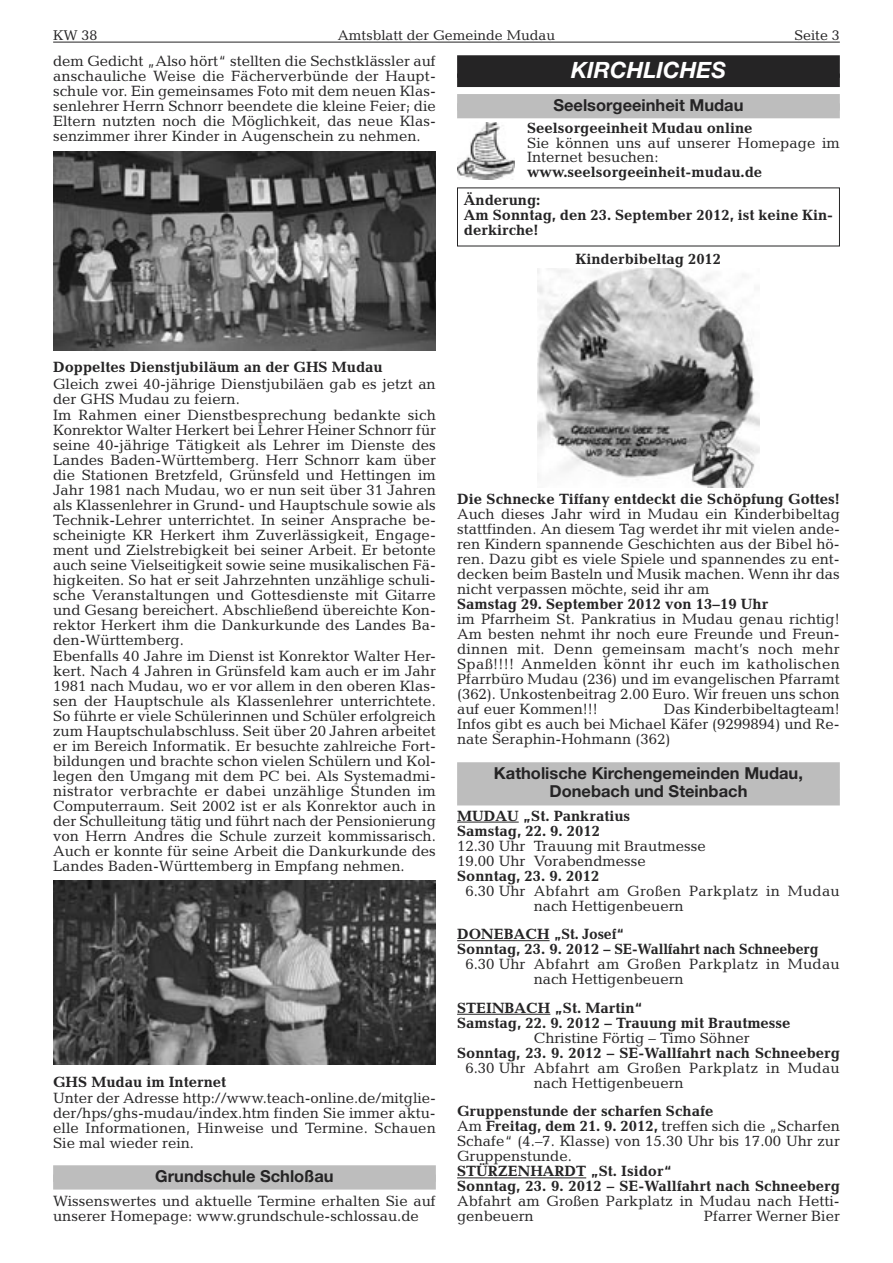
<style>
.page{position:relative;width:893px;height:1263px;background:#fff}
.page>*{position:absolute;margin:0;border:0;box-sizing:border-box;transform-origin:0 0}
.t1{font:italic 700 22.5px "Helvetica Neue";color:#fff}
.t2{font:700 16.5px/18px "Helvetica Neue";color:#252425;text-align:center}
.t3{font:15px/15px "Candida";color:#252425}
.t4{font:700 15px/15px "Candida";color:#252425}
.t5{font:15px/15px "Candida";letter-spacing:.02em;color:#252425}
.t6{font:14.25px "Candida";color:#252425}
.s1{font-weight:700}
</style>
<div class="page">
<hr style="left:53px;top:42px;width:787px;height:1px;background:#252425">
<div style="left:53px;top:1165px;width:383px;height:17px;background:#bdbdbd"></div>
<div style="left:53px;top:1174px;width:383px;height:15px;background:#bdbdbd"></div>
<div style="left:457px;top:55px;width:383px;height:23px;background:#252425"></div>
<div style="left:457px;top:74px;width:383px;height:13px;background:#252425"></div>
<div style="left:457px;top:94px;width:383px;height:17px;background:#bdbdbd"></div>
<div style="left:457px;top:103px;width:383px;height:15px;background:#bdbdbd"></div>
<div style="left:457px;top:762px;width:383px;height:27px;background:#bdbdbd"></div>
<div style="left:457px;top:789px;width:383px;height:16px;background:#bdbdbd"></div>
<hr style="left:457px;top:822px;width:62px;height:1px;background:#252425">
<hr style="left:457px;top:940px;width:93px;height:1px;background:#252425">
<hr style="left:457px;top:1014px;width:93px;height:1px;background:#252425">
<hr style="left:457px;top:1177px;width:129px;height:1px;background:#252425">
<img style="left:537px;top:269px;width:223px;height:218px">
<img style="left:54px;top:151px;width:381px;height:200px">
<img style="left:54px;top:881px;width:381px;height:184px">
<img style="left:457px;top:123px;width:57px;height:56px">
<p class="t6" style="left:53px;top:30px;width:46px">KW 38</p>
<p class="t6" style="left:338px;top:30px;width:219px">Amtsblatt der Gemeinde Mudau</p>
<p class="t6" style="left:794px;top:30px;width:47px">Seite 3</p>
<p class="t3" style="left:53px;top:55px;width:384px;text-align:justify">dem Gedicht „Also hört“ stellten die Sechstklässler auf anschauliche Weise die Fächerverbünde der Haupt&shy;schule vor. Ein gemeinsames Foto mit dem neuen Klas&shy;senlehrer Herrn Schnorr beendete die kleine Feier; die Eltern nutzten noch die Möglichkeit, das neue Klas&shy;senzimmer ihrer Kinder in Augenschein zu nehmen.</p>
<h1 class="t1" style="left:571px;top:62px;width:156px">KIRCHLICHES</h1>
<p class="t2" style="left:553px;top:97px;width:192px">Seelsorgeeinheit Mudau</p>
<p class="t4" style="left:527px;top:122px;width:227px">Seelsorgeeinheit Mudau online</p>
<p class="t3" style="left:527px;top:137px;width:314px;line-height:14.2px">Sie können uns auf unserer Homepage im<br>Internet besuchen:</p>
<p class="t4" style="left:527px;top:166px;width:237px">www.seelsorgeeinheit-mudau.de</p>
<p class="t4" style="left:464px;top:194px;width:371px">Änderung:<br>Am Sonntag, den 23. September 2012, ist keine Kin&shy;derkirche!</p>
<p class="t4" style="left:576px;top:253px;width:147px">Kinderbibeltag 2012</p>
<p class="t4" style="left:53px;top:361px;width:331px">Doppeltes Dienstjubiläum an der GHS Mudau</p>
<p class="t3" style="left:53px;top:377px;width:384px">Gleich zwei 40-jährige Dienstjubiläen gab es jetzt an der GHS Mudau zu feiern.<br>Im Rahmen einer Dienstbesprechung bedankte sich Konrektor Walter Herkert bei Lehrer Heiner Schnorr für seine 40-jährige Tätigkeit als Lehrer im Dienste des Landes Baden-Württemberg. Herr Schnorr kam über die Stationen Bretzfeld, Grünsfeld und Hettingen im Jahr 1981 nach Mudau, wo er nun seit über 31 Jahren als Klassenlehrer in Grund- und Hauptschule sowie als Technik-Lehrer unterrichtet. In seiner Ansprache be&shy;scheinigte KR Herkert ihm Zuverlässigkeit, Engage&shy;ment und Zielstrebigkeit bei seiner Arbeit. Er betonte auch seine Vielseitigkeit sowie seine musikalischen Fä&shy;higkeiten. So hat er seit Jahrzehnten unzählige schuli&shy;sche Veranstaltungen und Gottesdienste mit Gitarre und Gesang bereichert. Abschließend übereichte Kon&shy;rektor Herkert ihm die Dankurkunde des Landes Ba&shy;den-Württemberg.<br>Ebenfalls 40 Jahre im Dienst ist Konrektor Walter Her&shy;kert. Nach 4 Jahren in Grünsfeld kam auch er im Jahr 1981 nach Mudau, wo er vor allem in den oberen Klas&shy;sen der Hauptschule als Klassenlehrer unterrichtete.<br>So führte er viele Schülerinnen und Schüler erfolgreich zum Hauptschulabschluss. Seit über 20 Jahren arbeitet er im Bereich Informatik. Er besuchte zahlreiche Fort&shy;bildungen und brachte schon vielen Schülern und Kol&shy;legen den Umgang mit dem PC bei. Als Systemadmi&shy;nistrator verbrachte er dabei unzählige Stunden im Computerraum. Seit 2002 ist er als Konrektor auch in der Schulleitung tätig und führt nach der Pensionierung von Herrn Andres die Schule zurzeit kommissarisch.<br>Auch er konnte für seine Arbeit die Dankurkunde des Landes Baden-Württemberg in Empfang nehmen.</p>
<p class="t4" style="left:53px;top:1076px;width:175px">GHS Mudau im Internet</p>
<p class="t3" style="left:53px;top:1092px;width:384px;text-align:justify">Unter der Adresse http://www.teach-online.de/mitglie&shy;der/hps/ghs-mudau/index.htm finden Sie immer aktu&shy;elle Informationen, Hinweise und Termine. Schauen Sie mal wieder rein.</p>
<p class="t2" style="left:155px;top:1168px;width:180px">Grundschule Schloßau</p>
<p class="t3" style="left:53px;top:1195px;width:384px">Wissenswertes und aktuelle Termine erhalten Sie auf unserer Homepage: www.grundschule-schlossau.de</p>
<p class="t4" style="left:457px;top:493px;width:384px">Die Schnecke Tiffany entdeckt die Schöpfung Gottes!</p>
<p class="t3" style="left:457px;top:508px;width:384px;text-align:justify">Auch dieses Jahr wird in Mudau ein Kinderbibeltag stattfinden. An diesem Tag werdet ihr mit vielen ande&shy;ren Kindern spannende Geschichten aus der Bibel hö&shy;ren. Dazu gibt es viele Spiele und spannendes zu ent&shy;decken beim Basteln und Musik machen. Wenn ihr das nicht verpassen möchte, seid ihr am</p>
<p class="t4" style="left:457px;top:598px;width:313px">Samstag 29. September 2012 von 13–19 Uhr</p>
<p class="t3" style="left:457px;top:613px;width:384px;text-align:justify">im Pfarrheim St. Pankratius in Mudau genau richtig!<br>Am besten nehmt ihr noch eure Freunde und Freun&shy;dinnen mit. Denn gemeinsam macht’s noch mehr Spaß!!!! Anmelden könnt ihr euch im katholischen Pfarrbüro Mudau (236) und im evangelischen Pfarramt (362). Unkostenbeitrag 2.00 Euro. Wir freuen uns schon auf euer Kommen!!!</p>
<p class="t3" style="left:457px;top:703px;width:384px;text-align:justify;text-indent:207px">Das Kinderbibeltagteam!<br>Infos gibt es auch bei Michael Käfer (9299894) und Re&shy;nate Seraphin-Hohmann (362)</p>
<p class="t2" style="left:494px;top:766px;width:310px">Katholische Kirchengemeinden Mudau,<br>Donebach und Steinbach</p>
<p class="t4" style="left:457px;top:809px;width:175px">MUDAU „St. Pankratius<br>Samstag, 22. 9. 2012</p>
<p class="t3" style="left:457px;top:839px;width:250px">12.30 Uhr Trauung mit Brautmesse<br>19.00 Uhr Vorabendmesse</p>
<p class="t4" style="left:457px;top:870px;width:144px">Sonntag, 23. 9. 2012</p>
<p class="t5" style="left:534px;top:885px;width:308px;text-indent:-68px">6.30 Uhr Abfahrt am Großen Parkplatz in Mudau nach Hettigenbeuern</p>
<p class="t4" style="left:457px;top:928px;width:363px">DONEBACH „St. Josef“<br>Sonntag, 23. 9. 2012 – SE-Wallfahrt nach Schneeberg</p>
<p class="t5" style="left:534px;top:958px;width:308px;text-indent:-68px">6.30 Uhr Abfahrt am Großen Parkplatz in Mudau nach Hettigenbeuern</p>
<p class="t4" style="left:457px;top:1002px;width:335px">STEINBACH „St. Martin“<br>Samstag, 22. 9. 2012 – Trauung mit Brautmesse</p>
<p class="t3" style="left:534px;top:1032px;width:218px">Christine Förtig – Timo Söhner</p>
<p class="t4" style="left:457px;top:1047px;width:384px">Sonntag, 23. 9. 2012 – SE-Wallfahrt nach Schneeberg</p>
<p class="t5" style="left:534px;top:1062px;width:308px;text-indent:-68px">6.30 Uhr Abfahrt am Großen Parkplatz in Mudau nach Hettigenbeuern</p>
<p class="t3" style="left:457px;top:1105px;width:384px"><span class="s1">Gruppenstunde der scharfen Schafe<br></span>Am <span class="s1">Freitag, dem 21. 9. 2012,</span> treffen sich die „Scharfen Schafe“ (4.–7. Klasse) von 15.30 Uhr bis 17.00 Uhr zur Gruppenstunde.</p>
<p class="t4" style="left:457px;top:1165px;width:384px">STÜRZENHARDT „St. Isidor“<br>Sonntag, 23. 9. 2012 – SE-Wallfahrt nach Schneeberg</p>
<p class="t3" style="left:457px;top:1195px;width:384px">Abfahrt am Großen Parkplatz in Mudau nach Hetti&shy;genbeuern</p>
<p class="t3" style="left:704px;top:1210px;width:137px">Pfarrer Werner Bier</p>
</div>
